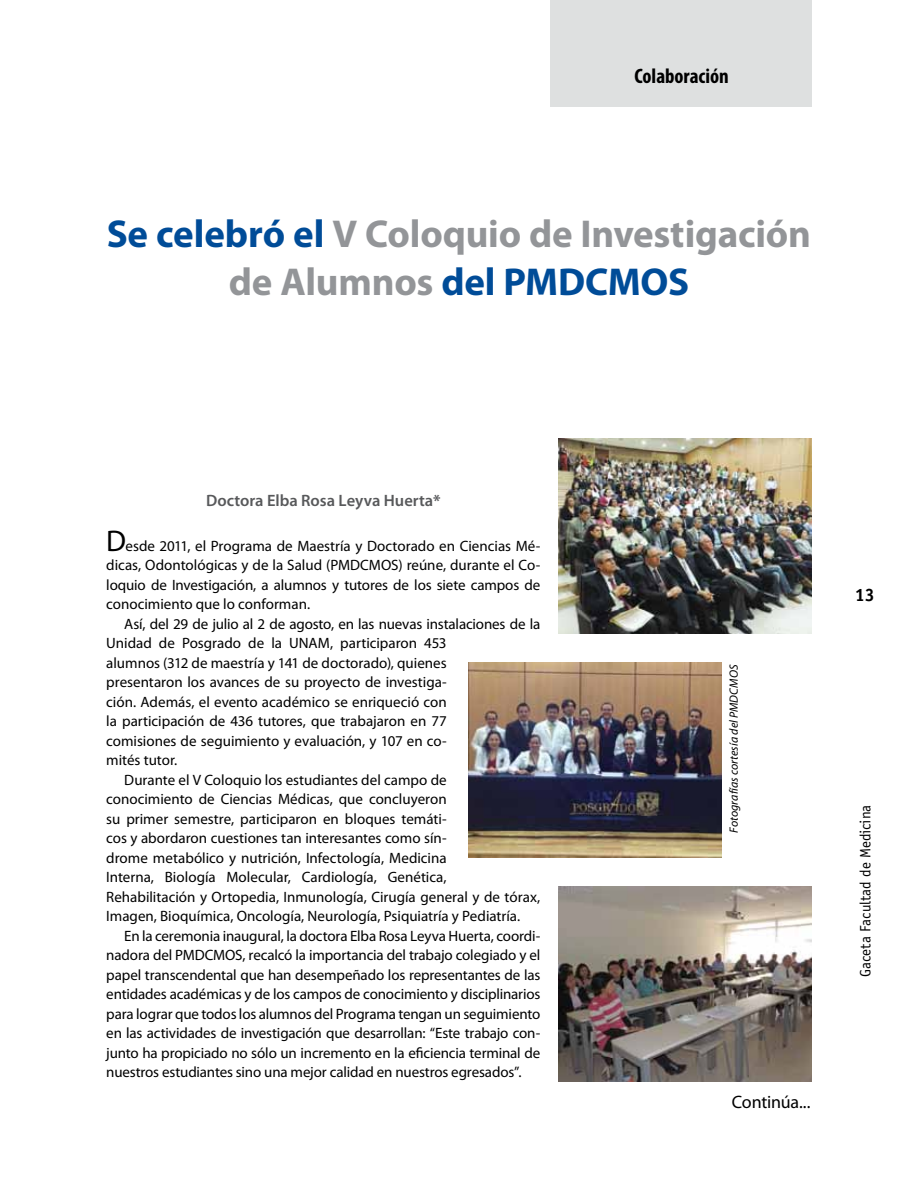
<style>
.page{position:relative;width:918px;height:1188px;background:#fff}
.page>*{position:absolute;margin:0;border:0;box-sizing:border-box;transform-origin:0 0}
.t1{font:700 39px/48px "Myriad Pro";letter-spacing:-.005em;color:#939598;text-align:center}
.t2{font:700 condensed 21px "Myriad Pro";color:#000}
.t3{font:18px "Myriad Pro";letter-spacing:-.01em;color:#000}
.t4{font:700 18px "Officina Sans LT";color:#000}
.t5{font:600 16.5px "Myriad Pro";color:#58595b}
.t6{font:15px/19.5px "Myriad Pro";letter-spacing:-.005em;color:#000;text-align:justify}
.t7{font:15px "Officina Sans LT";color:#000}
.t8{font:italic 12px "Myriad Pro";letter-spacing:.005em;color:#000}
.s1{color:#004c98}
.s2{font-weight:700}
.s3{font-size:30px}
</style>
<div class="page">
<div style="left:550px;top:0;width:262px;height:106px;background:#dee0e0"></div>
<img style="left:558px;top:439px;width:254px;height:195px">
<img style="left:558px;top:887px;width:254px;height:195px">
<img style="left:468px;top:663px;width:253px;height:194px">
<h2 class="t2" style="left:634px;top:62px;width:96px">Colaboración</h2>
<h1 class="t1" style="left:107px;top:209px;width:706px"><span class="s1">Se celebró el</span> V Coloquio de Investigación de Alumnos <span class="s1">del PMDCMOS</span></h1>
<p class="t5" style="left:206px;top:490px;width:236px">Doctora Elba Rosa Leyva Huerta<span class="s2">*</span></p>
<p class="t6" style="left:106px;top:536px;width:436px"><span class="s3">D</span>esde 2011, el Programa de Maestría y Doctorado en Ciencias Mé&shy;dicas, Odontológicas y de la Salud (PMDCMOS) reúne, durante el Co&shy;loquio de Investigación, a alumnos y tutores de los siete campos de conocimiento que lo conforman.</p>
<p class="t6" style="left:124px;top:614px;width:418px">Así, del 29 de julio al 2 de agosto, en las nuevas instalaciones de la</p>
<p class="t6" style="left:106px;top:633px;width:342px">Unidad de Posgrado de la UNAM, participaron 453</p>
<p class="t6" style="left:106px;top:653px;width:342px">alumnos (312 de maestría y 141 de doctorado), quienes</p>
<p class="t6" style="left:106px;top:672px;width:342px">presentaron los avances de su proyecto de investiga-</p>
<p class="t6" style="left:106px;top:692px;width:342px">ción. Además, el evento académico se enriqueció con</p>
<p class="t6" style="left:106px;top:711px;width:342px">la participación de 436 tutores, que trabajaron en 77</p>
<p class="t6" style="left:106px;top:731px;width:342px">comisiones de seguimiento y evaluación, y 107 en co-</p>
<p class="t6" style="left:106px;top:750px;width:73px">mités tutor.</p>
<p class="t6" style="left:124px;top:770px;width:324px">Durante el V Coloquio los estudiantes del campo de</p>
<p class="t6" style="left:106px;top:789px;width:342px">conocimiento de Ciencias Médicas, que concluyeron</p>
<p class="t6" style="left:106px;top:809px;width:342px">su primer semestre, participaron en bloques temáti-</p>
<p class="t6" style="left:106px;top:828px;width:342px">cos y abordaron cuestiones tan interesantes como sín-</p>
<p class="t6" style="left:106px;top:848px;width:342px">drome metabólico y nutrición, Infectología, Medicina</p>
<p class="t6" style="left:106px;top:867px;width:342px">Interna, Biología Molecular, Cardiología, Genética,</p>
<p class="t6" style="left:106px;top:887px;width:436px">Rehabilitación y Ortopedia, Inmunología, Cirugía general y de tórax,</p>
<p class="t6" style="left:106px;top:906px;width:416px">Imagen, Bioquímica, Oncología, Neurología, Psiquiatría y Pediatría.</p>
<p class="t6" style="left:124px;top:926px;width:418px">En la ceremonia inaugural, la doctora Elba Rosa Leyva Huerta, coordi-</p>
<p class="t6" style="left:106px;top:945px;width:436px">nadora del PMDCMOS, recalcó la importancia del trabajo colegiado y el</p>
<p class="t6" style="left:106px;top:965px;width:436px">papel transcendental que han desempeñado los representantes de las</p>
<p class="t6" style="left:106px;top:984px;width:436px">entidades académicas y de los campos de conocimiento y disciplinarios</p>
<p class="t6" style="left:106px;top:1004px;width:436px">para lograr que todos los alumnos del Programa tengan un seguimiento</p>
<p class="t6" style="left:106px;top:1023px;width:436px">en las actividades de investigación que desarrollan: “Este trabajo con-</p>
<p class="t6" style="left:106px;top:1043px;width:435px">junto ha propiciado no sólo un incremento en la eficiencia terminal de</p>
<p class="t6" style="left:106px;top:1062px;width:417px">nuestros estudiantes sino una mejor calidad en nuestros egresados”.</p>
<p class="t8" style="left:726px;top:833px;width:170px;rotate:-90deg">Fotografías cortesía del PMDCMOS</p>
<p class="t4" style="left:855px;top:584px;width:22px">13</p>
<p class="t7" style="left:857px;top:977px;width:173px;rotate:-90deg">Gaceta Facultad de Medicina</p>
<p class="t3" style="left:732px;top:1090px;width:80px">Continúa...</p>
</div>
